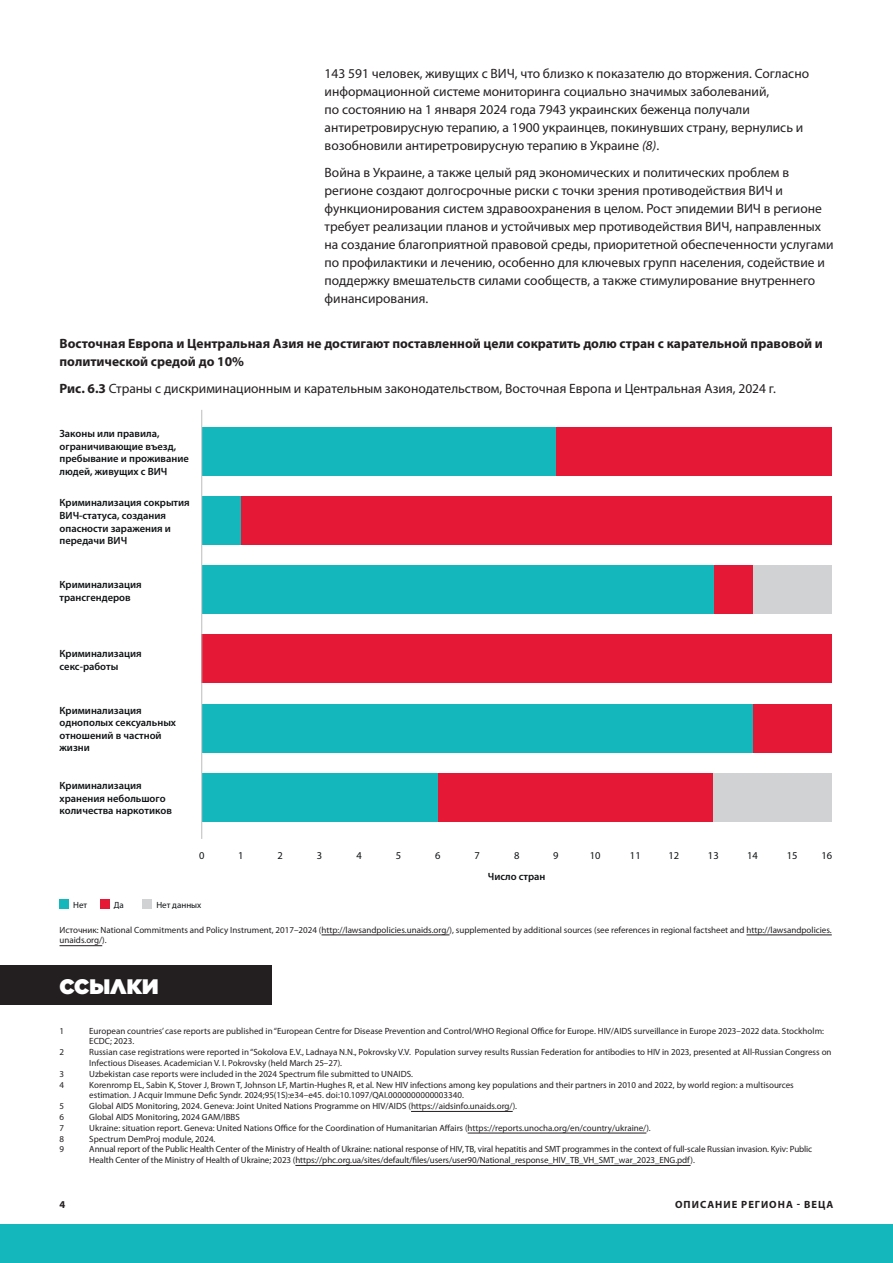
<style>
.page{position:relative;width:893px;height:1263px;background:#fff}
.page>*{position:absolute;margin:0;border:0;box-sizing:border-box;transform-origin:0 0}
.t1{font:900 21px "Gotham";color:#fff}
.t2{font:13.5px/18px "Myriad Pro";color:#231f20}
.t3{font:700 13.5px/18px "Myriad Pro";color:#231f20}
.t4{font:600 10.5px/12.6px "Myriad Pro";color:#101315}
.t5{font:10.5px "Myriad Pro";color:#101315}
.t6{font:700 10.5px "Myriad Pro";letter-spacing:.095em;color:#231f20}
.t7{font:9px/10.8px "Myriad Pro";color:#231f20}
.t8{font:9px "Myriad Pro";color:#101315}
.s1{font-style:italic}
.s2{font-weight:700}
</style>
<div class="page">
<div style="left:0;top:1224px;width:893px;height:39px;background:#14b7bc"></div>
<hr style="left:321px;top:935px;width:128px;height:1px;background:#231f20">
<hr style="left:746px;top:935px;width:86px;height:1px;background:#231f20">
<hr style="left:60px;top:945px;width:42px;height:1px;background:#231f20">
<div style="left:202px;top:427px;width:355px;height:49px;background:#14b7bc"></div>
<div style="left:202px;top:496px;width:40px;height:49px;background:#14b7bc"></div>
<div style="left:202px;top:566px;width:512px;height:48px;background:#14b7bc"></div>
<div style="left:202px;top:704px;width:551px;height:48px;background:#14b7bc"></div>
<div style="left:202px;top:773px;width:236px;height:48px;background:#14b7bc"></div>
<div style="left:557px;top:427px;width:275px;height:49px;background:#e51836"></div>
<div style="left:242px;top:496px;width:590px;height:49px;background:#e51836"></div>
<div style="left:714px;top:566px;width:39px;height:48px;background:#e51836"></div>
<div style="left:202px;top:635px;width:630px;height:48px;background:#e51836"></div>
<div style="left:753px;top:704px;width:79px;height:48px;background:#e51836"></div>
<div style="left:438px;top:773px;width:276px;height:48px;background:#e51836"></div>
<div style="left:753px;top:566px;width:79px;height:48px;background:#d1d2d4"></div>
<div style="left:714px;top:773px;width:118px;height:48px;background:#d1d2d4"></div>
<div style="left:60px;top:900px;width:9px;height:9px;background:#14b7bc"></div>
<div style="left:100px;top:900px;width:9px;height:9px;background:#e51836"></div>
<div style="left:143px;top:900px;width:9px;height:9px;background:#d1d2d4"></div>
<hr style="left:201px;top:410px;width:1px;height:429px;background:#bcbdc0">
<hr style="left:411px;top:1111px;width:102px;height:1px;background:#231f20">
<hr style="left:468px;top:1133px;width:178px;height:1px;background:#231f20">
<hr style="left:295px;top:1165px;width:396px;height:1px;background:#231f20">
<div style="left:0;top:966px;width:271px;height:39px;background:#231f20"></div>
<p class="t2" style="left:325px;top:64px;width:486px">143 591 человек, живущих с ВИЧ, что близко к показателю до вторжения. Согласно информационной системе мониторинга социально значимых заболеваний,<br>по состоянию на 1 января 2024 года 7943 украинских беженца получали антиретровирусную терапию, а 1900 украинцев, покинувших страну, вернулись и возобновили антиретровирусную терапию в Украине <span class="s1">(8)</span>.</p>
<p class="t2" style="left:325px;top:163px;width:510px">Война в Украине, а также целый ряд экономических и политических проблем в регионе создают долгосрочные риски с точки зрения противодействия ВИЧ и функционирования систем здравоохранения в целом. Рост эпидемии ВИЧ в регионе требует реализации планов и устойчивых мер противодействия ВИЧ, направленных на создание благоприятной правовой среды, приоритетной обеспеченности услугами по профилактики и лечению, особенно для ключевых групп населения, содействие и поддержку вмешательств силами сообществ, а также стимулирование внутреннего финансирования.</p>
<h2 class="t3" style="left:60px;top:334px;width:765px">Восточная Европа и Центральная Азия не достигают поставленной цели сократить долю стран с карательной правовой и политической средой до 10%</h2>
<h2 class="t2" style="left:60px;top:379px;width:718px"><span class="s2">Рис. 6.3</span> Страны с дискриминационным и карательным законодательством, Восточная Европа и Центральная Азия, 2024 г.</h2>
<p class="t4" style="left:60px;top:427px;width:131px">Законы или правила, ограничивающие въезд, пребывание и проживание людей, живущих с ВИЧ</p>
<p class="t4" style="left:60px;top:496px;width:132px">Криминализация сокрытия<br>ВИЧ-статуса, создания опасности заражения и передачи ВИЧ</p>
<p class="t4" style="left:60px;top:578px;width:84px">Криминализация трансгендеров</p>
<p class="t4" style="left:60px;top:647px;width:84px">Криминализация секс-работы</p>
<p class="t4" style="left:60px;top:703px;width:118px">Криминализация однополых сексуальных отношений в частной жизни</p>
<p class="t4" style="left:60px;top:779px;width:114px">Криминализация хранения небольшого количества наркотиков</p>
<p class="t5" style="left:199px;top:849px;width:7px">0</p>
<p class="t5" style="left:238px;top:849px;width:7px">1</p>
<p class="t5" style="left:277px;top:849px;width:7px">2</p>
<p class="t5" style="left:317px;top:849px;width:7px">3</p>
<p class="t5" style="left:356px;top:849px;width:7px">4</p>
<p class="t5" style="left:396px;top:849px;width:7px">5</p>
<p class="t5" style="left:435px;top:849px;width:7px">6</p>
<p class="t5" style="left:475px;top:849px;width:7px">7</p>
<p class="t5" style="left:514px;top:849px;width:7px">8</p>
<p class="t5" style="left:553px;top:849px;width:7px">9</p>
<p class="t5" style="left:590px;top:849px;width:12px">10</p>
<p class="t5" style="left:630px;top:849px;width:12px">11</p>
<p class="t5" style="left:668px;top:849px;width:12px">12</p>
<p class="t5" style="left:708px;top:849px;width:12px">13</p>
<p class="t5" style="left:747px;top:849px;width:12px">14</p>
<p class="t5" style="left:787px;top:849px;width:12px">15</p>
<p class="t5" style="left:821px;top:849px;width:12px">16</p>
<p class="t4" style="left:488px;top:870px;width:59px">Число стран</p>
<p class="t8" style="left:73px;top:899px;width:16px">Нет</p>
<p class="t8" style="left:114px;top:899px;width:12px">Да</p>
<p class="t8" style="left:156px;top:899px;width:47px">Нет данных</p>
<p class="t7" style="left:60px;top:924px;width:774px">Источник: National Commitments and Policy Instrument, 2017–2024 (http://lawsandpolicies.unaids.org/), supplemented by additional sources (see references in regional factsheet and http://lawsandpolicies. unaids.org/).</p>
<h1 class="t1" style="left:60px;top:971px;width:100px">ССЫЛКИ</h1>
<p class="t7" style="left:60px;top:1025px;width:6px">1</p>
<p class="t7" style="left:89px;top:1025px;width:736px">European countries’ case reports are published in “European Centre for Disease Prevention and Control/WHO Regional Office for Europe. HIV/AIDS surveillance in Europe 2023–2022 data. Stockholm:<br>ECDC; 2023.</p>
<p class="t7" style="left:60px;top:1046px;width:6px">2</p>
<p class="t7" style="left:89px;top:1046px;width:744px">Russian case registrations were reported in “Sokolova E.V., Ladnaya N.N., Pokrovsky V.V. Population survey results Russian Federation for antibodies to HIV in 2023, presented at All-Russian Congress on<br>Infectious Diseases. Academician V. I. Pokrovsky (held March 25–27).</p>
<p class="t7" style="left:60px;top:1068px;width:6px">3</p>
<p class="t7" style="left:89px;top:1068px;width:325px">Uzbekistan case reports were included in the 2024 Spectrum file submitted to UNAIDS.</p>
<p class="t7" style="left:60px;top:1079px;width:6px">4</p>
<p class="t7" style="left:89px;top:1079px;width:706px">Korenromp EL, Sabin K, Stover J, Brown T, Johnson LF, Martin-Hughes R, et al. New HIV infections among key populations and their partners in 2010 and 2022, by world region: a multisources estimation. J Acquir Immune Defic Syndr. 2024;95(1S):e34–e45. doi:10.1097/QAI.0000000000003340.</p>
<p class="t7" style="left:60px;top:1100px;width:6px">5</p>
<p class="t7" style="left:89px;top:1100px;width:429px">Global AIDS Monitoring, 2024. Geneva: Joint United Nations Programme on HIV/AIDS (https://aidsinfo.unaids.org/).</p>
<p class="t7" style="left:60px;top:1111px;width:6px">6</p>
<p class="t7" style="left:89px;top:1111px;width:152px">Global AIDS Monitoring, 2024 GAM/IBBS</p>
<p class="t7" style="left:60px;top:1122px;width:6px">7</p>
<p class="t7" style="left:89px;top:1122px;width:563px">Ukraine: situation report. Geneva: United Nations Office for the Coordination of Humanitarian Affairs (https://reports.unocha.org/en/country/ukraine/).</p>
<p class="t7" style="left:60px;top:1133px;width:6px">8</p>
<p class="t7" style="left:89px;top:1133px;width:128px">Spectrum DemProj module, 2024.</p>
<p class="t7" style="left:60px;top:1144px;width:6px">9</p>
<p class="t7" style="left:89px;top:1144px;width:724px">Annual report of the Public Health Center of the Ministry of Health of Ukraine: national response of HIV, TB, viral hepatitis and SMT programmes in the context of full-scale Russian invasion. Kyiv: Public<br>Health Center of the Ministry of Health of Ukraine; 2023 (https://phc.org.ua/sites/default/files/users/user90/National_response_HIV_TB_VH_SMT_war_2023_ENG.pdf).</p>
<p class="t6" style="left:60px;top:1197px;width:7px">4</p>
<p class="t6" style="left:675px;top:1197px;width:160px">ОПИСАНИЕ РЕГИОНА - ВЕЦА</p>
</div>
